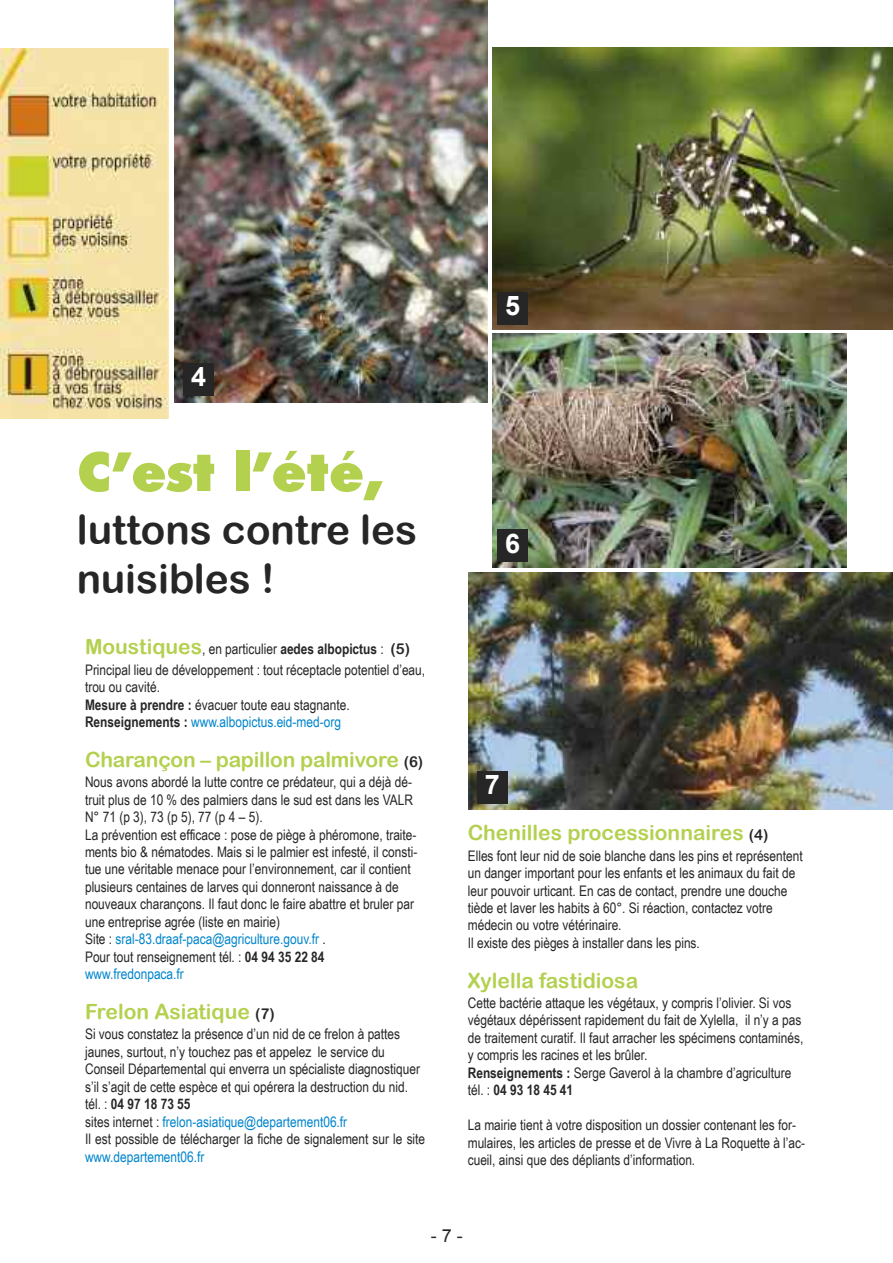
<style>
.page{position:relative;width:893px;height:1263px;background:#fff}
.page>*{position:absolute;margin:0;border:0;box-sizing:border-box;transform-origin:0 0}
.t1{font:900 54px "Futura BT";color:#b4d04f}
.t2{font:40.5px/48.6px "Arial Rounded MT Bold";color:#272627}
.t3{font:700 27px "Arial";color:#fff}
.t4{font:21px "Arial Rounded MT Bold";color:#b4d04f}
.t5{font:18px "Arial";color:#272627}
.t6{font:14.55px/17.4px "Arial Narrow";color:#272627}
.t7{font:14.55px "Arial Narrow";color:#0085cc}
.s1{font-family:"Arial Rounded MT Bold";font-size:21px;color:#b4d04f}
.s2{font-weight:700}
.s3{font-family:"Arial Rounded MT Bold";font-size:15px}
.s4{color:#0085cc}
.s5{font-size:15px;color:#272627}
</style>
<div class="page">
<img style="left:0;top:48px;width:169px;height:370px">
<img style="left:174px;top:0;width:314px;height:402px">
<img style="left:492px;top:48px;width:401px;height:281px">
<img style="left:493px;top:334px;width:354px;height:234px">
<img style="left:469px;top:572px;width:424px;height:238px">
<div style="left:184px;top:363px;width:30px;height:32px;background:#272627"></div>
<div style="left:497px;top:292px;width:31px;height:33px;background:#272627"></div>
<div style="left:497px;top:530px;width:31px;height:32px;background:#272627"></div>
<div style="left:477px;top:771px;width:31px;height:33px;background:#272627"></div>
<h3 class="t3" style="left:191px;top:362px;width:17px">4</h3>
<h1 class="t1" style="left:77px;top:439px;width:307px">C’est l’été,</h1>
<h2 class="t2" style="left:77px;top:505px;width:342px">luttons contre les nuisibles !</h2>
<p class="t6" style="left:85px;top:639px;width:342px;line-height:20.5px"><span class="s1">moustiques</span>, en particulier <span class="s2">aedes albopictus</span> : <span class="s3">(5)<br></span>Principal lieu de développement : tout réceptacle potentiel d’eau,</p>
<p class="t6" style="left:85px;top:678px;width:266px">trou ou cavité.<br><span class="s2">mesure à prendre :</span> évacuer toute eau stagnante.<br><span class="s2">Renseignements :</span> <span class="s4">www.albopictus.eid-med-org</span></p>
<h3 class="t4" style="left:85px;top:747px;width:340px">Charançon – papillon palmivore <span class="s5">(6)</span></h3>
<p class="t6" style="left:85px;top:773px;width:334px">Nous avons abordé la lutte contre ce prédateur, qui a déjà dé&shy;truit plus de 10 % des palmiers dans le sud est dans les VALR N° 71 (p 3), 73 (p 5), 77 (p 4 – 5).<br>La prévention est efficace : pose de piège à phéromone, traite&shy;ments bio &amp; nématodes. Mais si le palmier est infesté, il consti&shy;tue une véritable menace pour l’environnement, car il contient plusieurs centaines de larves qui donneront naissance à de nouveaux charançons. Il faut donc le faire abattre et bruler par une entreprise agrée (liste en mairie)<br>Site : <span class="s4">sral-83.draaf-paca@agriculture.gouv.fr</span> .<br>Pour tout renseignement tél. : <span class="s2">04 94 35 22 84 </span><span class="s4">www.fredonpaca.fr</span></p>
<h3 class="t4" style="left:85px;top:999px;width:191px">Frelon asiatique <span class="s5">(7)</span></h3>
<p class="t6" style="left:85px;top:1025px;width:342px">Si vous constatez la présence d’un nid de ce frelon à pattes jaunes, surtout, n’y touchez pas et appelez le service du Conseil Départemental qui enverra un spécialiste diagnostiquer s’il s’agit de cette espèce et qui opérera la destruction du nid. tél. : <span class="s2">04 97 18 73 55<br></span>sites internet : <span class="s4">frelon-asiatique@departement06.fr<br></span>Il est possible de télécharger la fiche de signalement sur le site</p>
<p class="t7" style="left:85px;top:1148px;width:121px">www.departement06.fr</p>
<h3 class="t3" style="left:505px;top:291px;width:17px">5</h3>
<h3 class="t3" style="left:505px;top:528px;width:17px">6</h3>
<h3 class="t3" style="left:485px;top:770px;width:17px">7</h3>
<h3 class="t4" style="left:468px;top:820px;width:302px">Chenilles processionnaires <span class="s5">(4)</span></h3>
<p class="t6" style="left:468px;top:847px;width:336px">Elles font leur nid de soie blanche dans les pins et représentent un danger important pour les enfants et les animaux du fait de leur pouvoir urticant. En cas de contact, prendre une douche tiède et laver les habits à 60°. Si réaction, contactez votre médecin ou votre vétérinaire.<br>Il existe des pièges à installer dans les pins.</p>
<h3 class="t4" style="left:468px;top:968px;width:172px">Xylella fastidiosa</h3>
<p class="t6" style="left:468px;top:994px;width:337px">Cette bactérie attaque les végétaux, y compris l’olivier. Si vos végétaux dépérissent rapidement du fait de Xylella, il n’y a pas de traitement curatif. Il faut arracher les spécimens contaminés, y compris les racines et les brûler.<br><span class="s2">Renseignements :</span> Serge Gaverol à la chambre d’agriculture tél. : <span class="s2">04 93 18 45 41</span></p>
<p class="t6" style="left:468px;top:1116px;width:339px">La mairie tient à votre disposition un dossier contenant les for&shy;mulaires, les articles de presse et de Vivre à La Roquette à l’ac&shy;cueil, ainsi que des dépliants d’information.</p>
<p class="t5" style="left:431px;top:1225px;width:34px">-7-</p>
</div>
